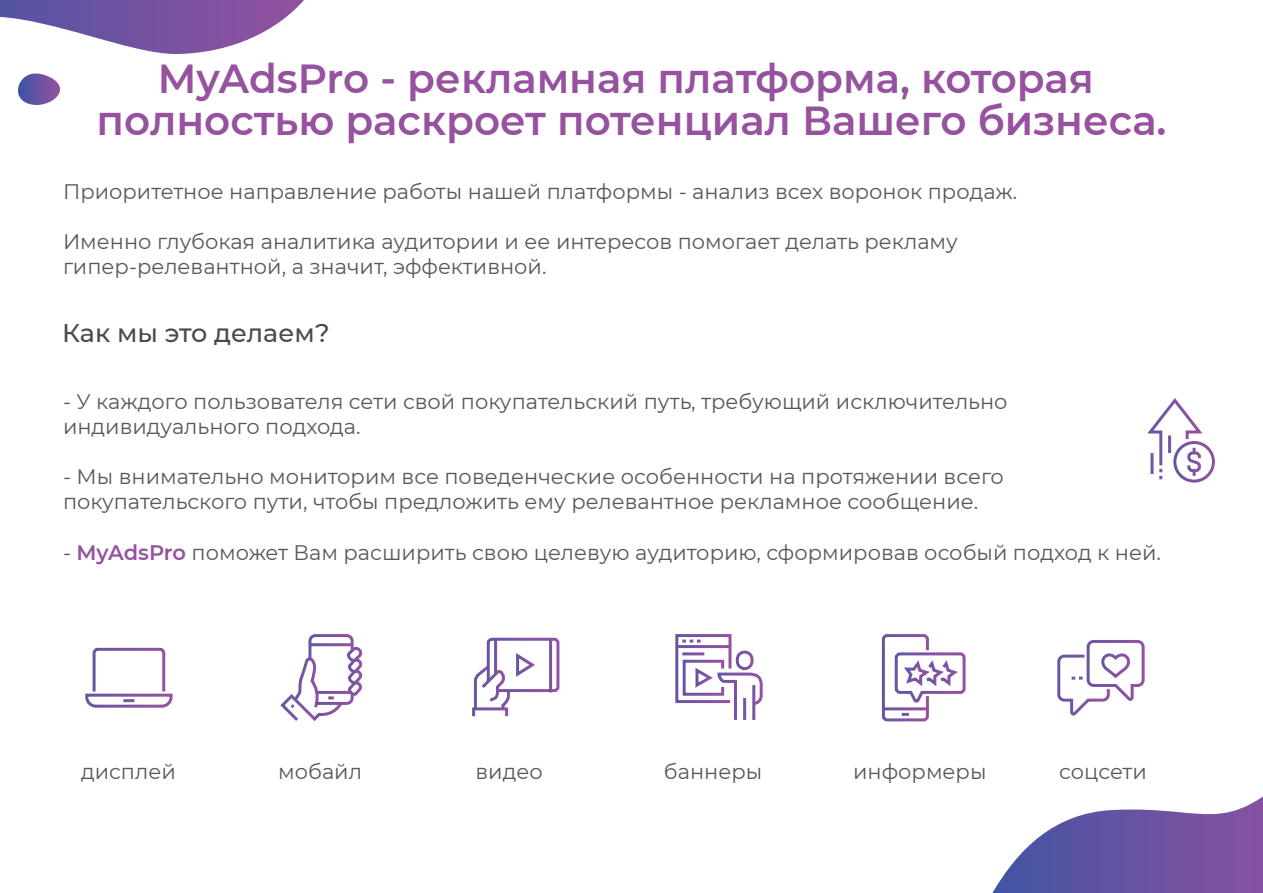
<style>
.page{position:relative;width:1263px;height:893px;background:#fff}
.page>*{position:absolute;margin:0;border:0;box-sizing:border-box;transform-origin:0 0}
.t1{font:600 40.5px/42px "Montserrat";color:#96519f;text-align:center}
.t2{font:500 25.5px "Montserrat";color:#494a4b}
.t3{font:21px/25.2px "Montserrat";color:#57585a}
.s1{font-weight:600;color:#9651a0}
</style>
<div class="page">
<svg style="left:992px;top:796px;width:271px;height:97px"></svg>
<svg style="left:0;top:0;width:304px;height:54px"></svg>
<svg style="left:18px;top:73px;width:42px;height:32px"></svg>
<div style="left:472px;top:707px;width:36px;height:11px;border:3px solid #fff"></div>
<svg style="left:472px;top:637px;width:88px;height:75px"></svg>
<hr style="left:549px;top:639px;width:3px;height:53px;background:#fff">
<hr style="left:494px;top:639px;width:3px;height:35px;background:#fff">
<svg style="left:85px;top:647px;width:88px;height:61px"></svg>
<svg style="left:280px;top:634px;width:83px;height:87px"></svg>
<hr style="left:317px;top:691px;width:33px;height:3px;background:#fff">
<hr style="left:310px;top:643px;width:42px;height:3px;background:#fff">
<svg style="left:1057px;top:640px;width:88px;height:75px"></svg>
<div style="left:882px;top:634px;width:47px;height:87px;border:3px solid #fff;border-radius:4px"></div>
<hr style="left:883px;top:707px;width:44px;height:3px;background:#fff">
<svg style="left:902px;top:713px;width:7px;height:3px"></svg>
<svg style="left:894px;top:651px;width:72px;height:54px"></svg>
<svg style="left:675px;top:634px;width:88px;height:86px"></svg>
<hr style="left:743px;top:698px;width:3px;height:22px;background:#fff">
<hr style="left:752px;top:685px;width:3px;height:35px;background:#fff">
<div style="left:1173px;top:441px;width:42px;height:42px;border:3px solid #fff;border-radius:50%"></div>
<svg style="left:1147px;top:398px;width:58px;height:81px"></svg>
<hr style="left:1150px;top:453px;width:3px;height:21px;background:#fff">
<hr style="left:1168px;top:435px;width:3px;height:18px;background:#fff">
<p class="t1" style="left:96px;top:56px;width:1071px">MyAdsPro - рекламная платформа, которая полностью раскроет потенциал Вашего бизнеса.</p>
<p class="t3" style="left:63px;top:178px;width:956px">Приоритетное направление работы нашей платформы - анализ всех воронок продаж.</p>
<p class="t3" style="left:63px;top:228px;width:896px">Именно глубокая аналитика аудитории и ее интересов помогает делать рекламу гипер-релевантной, а значит, эффективной.</p>
<p class="t2" style="left:62px;top:315px;width:269px">Как мы это делаем?</p>
<p class="t3" style="left:63px;top:388px;width:946px">- У каждого пользователя сети свой покупательский путь, требующий исключительно индивидуального подхода.</p>
<p class="t3" style="left:63px;top:463px;width:942px">- Мы внимательно мониторим все поведенческие особенности на протяжении всего покупательского пути, чтобы предложить ему релевантное рекламное сообщение.</p>
<p class="t3" style="left:63px;top:539px;width:1099px">- <span class="s1">MyAdsPro</span> поможет Вам расширить свою целевую аудиторию, сформировав особый подход к ней.</p>
<p class="t3" style="left:81px;top:758px;width:96px">дисплей</p>
<p class="t3" style="left:278px;top:758px;width:85px">мобайл</p>
<p class="t3" style="left:475px;top:758px;width:69px">видео</p>
<p class="t3" style="left:664px;top:758px;width:100px">баннеры</p>
<p class="t3" style="left:853px;top:758px;width:135px">информеры</p>
<p class="t3" style="left:1059px;top:758px;width:89px">соцсети</p>
</div>
